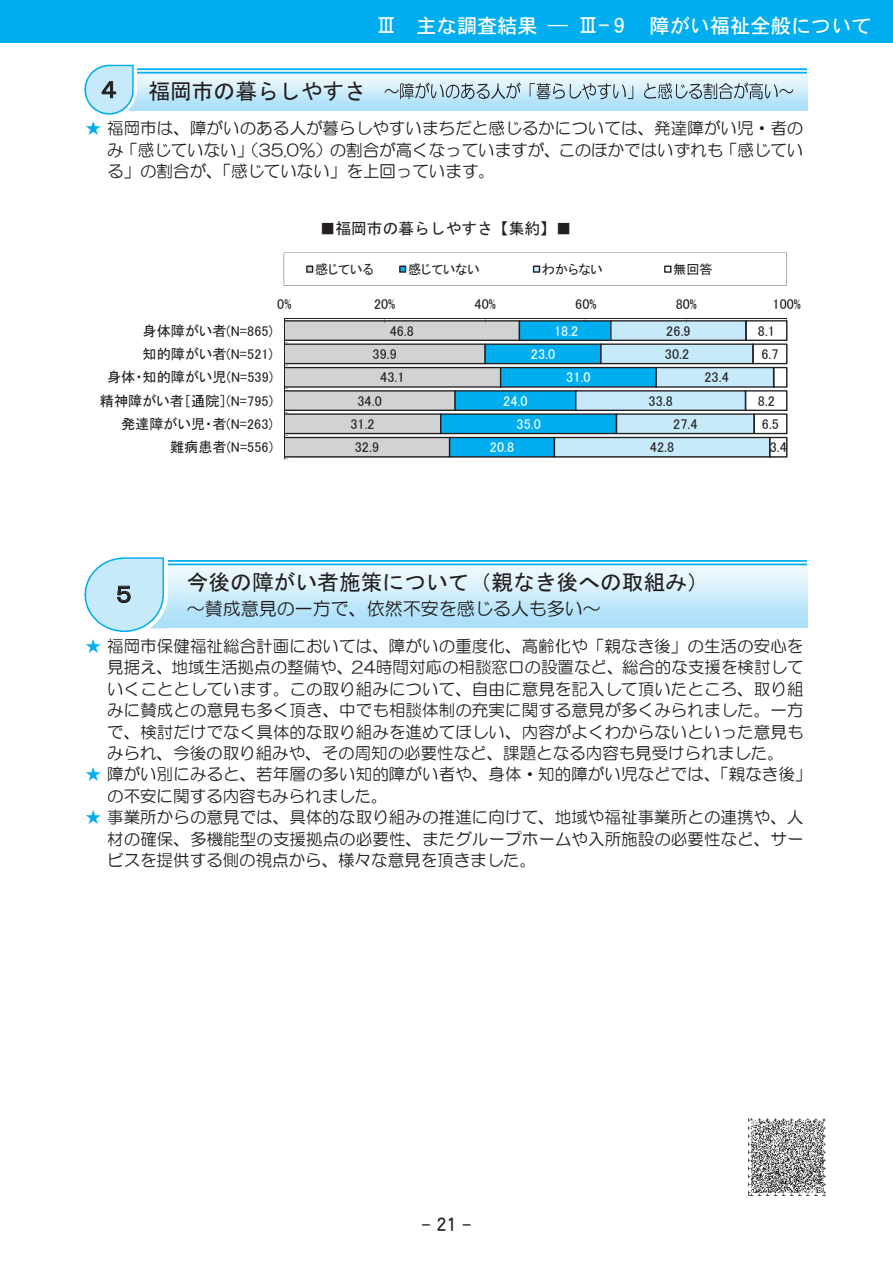
<style>
.page{position:relative;width:893px;height:1263px;background:#fff}
.page>*{position:absolute;margin:0;border:0;box-sizing:border-box;transform-origin:0 0}
.t1{font:24px "MS Gothic";color:#231f20}
.t2{font:21.75px "MS Gothic";color:#231f20}
.t3{font:20.25px "DFHS Gothic Pro 5 W5";color:#fff}
.t4{font:18px "HG Maru Gothic MPRO";color:#231f20}
.t5{font:16.95px "DFHS Maru Gothic Pro 5 W4";color:#231f20;scale:.7 1}
.t6{font:16.5px/21.5px "HG Maru Gothic MPRO";letter-spacing:.005em;color:#231f20;text-align:justify}
.t7{font:15.75px "MS Gothic";color:#231f20}
.t8{font:14.1px/23.2px "MS P Gothic";color:#231f20}
.t9{font:14.1px "MS P Gothic";color:#fff}
.t10{font:13.2px "MS P Gothic";color:#231f20}
.s1{font-family:"MS Gothic";font-size:22.2px}
.s2{font-size:23.55px}
.s3{font-size:20.85px}
.s4{font-size:24px}
.s5{color:#00aeef}
.s6{font-size:20.1px}
</style>
<div class="page">
<div style="left:0;top:0;width:893px;height:43px;background:#00aeef"></div>
<svg style="left:385px;top:82px;width:408px;height:17px;background:#aec5cf"></svg>
<hr style="left:118px;top:68px;width:689px;height:2px;background:#00aeef">
<hr style="left:118px;top:72px;width:689px;height:2px;background:#00aeef">
<img style="left:84px;top:64px;width:52px;height:51px">
<svg style="left:102px;top:81px;width:14px;height:17px"></svg>
<hr style="left:118px;top:560px;width:689px;height:2px;background:#00aeef">
<hr style="left:118px;top:563px;width:689px;height:2px;background:#00aeef">
<img style="left:84px;top:557px;width:83px;height:75px">
<svg style="left:117px;top:586px;width:14px;height:17px"></svg>
<svg style="left:284px;top:319px;width:504px;height:141px;background:#97c0d1"></svg>
<svg style="left:284px;top:252px;width:503px;height:34px"></svg>
<img style="left:748px;top:1118px;width:77px;height:77px">
<p class="t3" style="left:376px;top:15px;width:497px"><span class="s1">Ⅲ</span>　主な調査結果 ― <span class="s1">Ⅲ</span><span class="s2">-</span><span class="s3">９</span>　障がい福祉全般について</p>
<p class="t2" style="left:97px;top:80px;width:271px"><span class="s4">４</span> 福岡市の暮らしやすさ</p>
<p class="t6" style="left:107px;top:118px;width:698px;text-indent:-22px"><span class="s5">★</span> 福岡市は、障がいのある人が暮らしやすいまちだと感じるかについては、発達障がい児・者のみ「感じていない」（35.0％）の割合が高くなっていますが、このほかではいずれも「感じている」の割合が、「感じていない」を上回っています。</p>
<p class="t7" style="left:320px;top:221px;width:253px">■福岡市の暮らしやすさ【集約】■</p>
<p class="t10" style="left:315px;top:262px;width:60px">感じている</p>
<p class="t10" style="left:408px;top:262px;width:73px">感じていない</p>
<p class="t10" style="left:542px;top:262px;width:63px">わからない</p>
<p class="t10" style="left:673px;top:262px;width:41px">無回答</p>
<p class="t8" style="left:277px;top:292px;width:16px">0%</p>
<p class="t8" style="left:374px;top:292px;width:23px">20%</p>
<p class="t8" style="left:475px;top:292px;width:23px">40%</p>
<p class="t8" style="left:575px;top:292px;width:23px">60%</p>
<p class="t8" style="left:676px;top:292px;width:23px">80%</p>
<p class="t8" style="left:773px;top:292px;width:30px">100%</p>
<p class="t8" style="left:100px;top:319px;width:175px;text-align:right">身体障がい者(N=865)<br>知的障がい者(N=521)<br>身体・知的障がい児(N=539)精神障がい者［通院］(N=795)発達障がい児・者(N=263)<br>難病患者(N=556)</p>
<p class="t8" style="left:390px;top:319px;width:26px">46.8</p>
<p class="t8" style="left:372px;top:342px;width:26px">39.9</p>
<p class="t8" style="left:380px;top:366px;width:26px">43.1</p>
<p class="t8" style="left:357px;top:389px;width:26px">34.0</p>
<p class="t8" style="left:350px;top:412px;width:26px">31.2</p>
<p class="t8" style="left:355px;top:436px;width:26px">32.9</p>
<p class="t9" style="left:554px;top:324px;width:26px">18.2</p>
<p class="t9" style="left:531px;top:347px;width:26px">23.0</p>
<p class="t9" style="left:503px;top:393px;width:26px">24.0</p>
<p class="t9" style="left:517px;top:417px;width:26px">35.0</p>
<p class="t9" style="left:490px;top:440px;width:26px">20.8</p>
<p class="t9" style="left:566px;top:370px;width:26px">31.0</p>
<p class="t8" style="left:665px;top:319px;width:27px">26.9<br>30.2</p>
<p class="t8" style="left:648px;top:389px;width:26px">33.8</p>
<p class="t8" style="left:650px;top:412px;width:49px;text-indent:23px">27.4<br>42.8</p>
<p class="t8" style="left:705px;top:365px;width:26px">23.4</p>
<p class="t8" style="left:758px;top:319px;width:22px">8.1<br>6.7</p>
<p class="t8" style="left:758px;top:389px;width:19px">8.2</p>
<p class="t8" style="left:762px;top:412px;width:19px">6.5</p>
<p class="t8" style="left:770px;top:435px;width:19px">3.4</p>
<p class="t1" style="left:112px;top:582px;width:26px">５</p>
<p class="t2" style="left:187px;top:571px;width:524px">今後の障がい者施策について（親なき後への取組み）</p>
<p class="t4" style="left:187px;top:600px;width:415px">～賛成意見の一方で、依然不安を感じる人も多い～</p>
<p class="t6" style="left:107px;top:635px;width:698px;text-indent:-22px"><span class="s5">★</span> 福岡市保健福祉総合計画においては、障がいの重度化、高齢化や「親なき後」の生活の安心を見据え、地域生活拠点の整備や、24時間対応の相談窓口の設置など、総合的な支援を検討していくこととしています。この取り組みについて、自由に意見を記入して頂いたところ、取り組みに賛成との意見も多く頂き、中でも相談体制の充実に関する意見が多くみられました。一方で、検討だけでなく具体的な取り組みを進めてほしい、内容がよくわからないといった意見もみられ、今後の取り組みや、その周知の必要性など、課題となる内容も見受けられました。</p>
<p class="t6" style="left:107px;top:764px;width:706px;text-indent:-22px"><span class="s5">★</span> 障がい別にみると、若年層の多い知的障がい者や、身体・知的障がい児などでは、「親なき後」の不安に関する内容もみられました。</p>
<p class="t6" style="left:107px;top:806px;width:698px;text-indent:-22px"><span class="s5">★</span> 事業所からの意見では、具体的な取り組みの推進に向けて、地域や福祉事業所との連携や、人材の確保、多機能型の支援拠点の必要性、またグループホームや入所施設の必要性など、サービスを提供する側の視点から、様々な意見を頂きました。</p>
<p class="t5" style="left:420px;top:1215px;width:77px">－<span class="s6">21</span>－</p>
</div>
